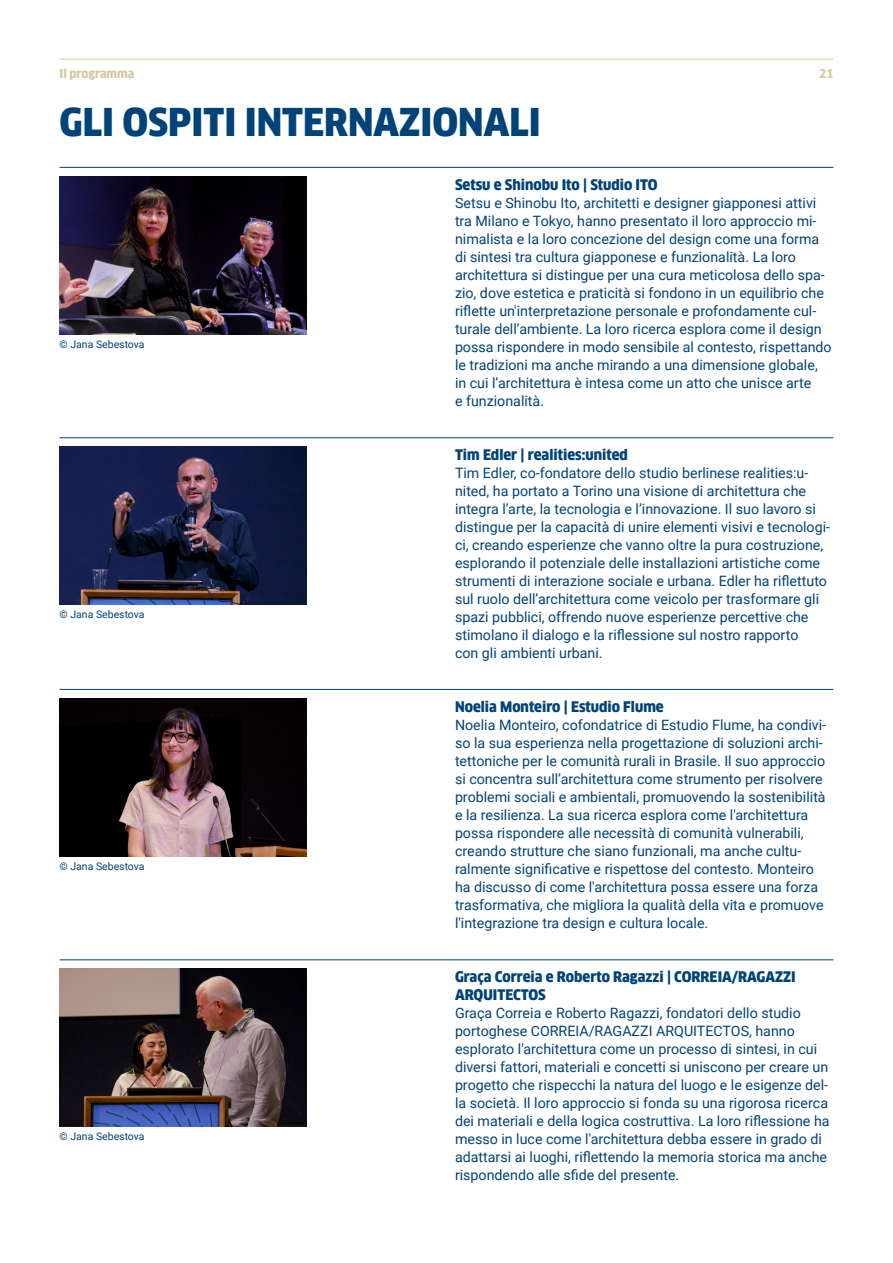
<style>
.page{position:relative;width:893px;height:1263px;background:#fff}
.page>*{position:absolute;margin:0;border:0;box-sizing:border-box;transform-origin:0 0}
.t1{font:900 37.5px "Clan Offc Narr";color:#004379}
.t2{font:14.25px/18px "Roboto";color:#004379}
.t3{font:900 14.25px/18px "Clan Offc Narr";color:#004379}
.t4{font:900 12px "Clan Offc Narr";color:#d7caa5}
.t5{font:10.5px "Roboto";color:#004379}
</style>
<div class="page">
<hr style="left:60px;top:59px;width:773px;height:1px;background:#d7caa5">
<img style="left:60px;top:177px;width:246px;height:157px">
<img style="left:60px;top:699px;width:246px;height:157px">
<img style="left:60px;top:969px;width:246px;height:157px">
<img style="left:60px;top:447px;width:246px;height:157px">
<hr style="left:60px;top:437px;width:773px;height:1px;background:#004379">
<hr style="left:60px;top:167px;width:773px;height:1px;background:#004379">
<hr style="left:60px;top:689px;width:773px;height:1px;background:#004379">
<hr style="left:60px;top:959px;width:773px;height:1px;background:#004379">
<p class="t4" style="left:60px;top:66px;width:76px">Il programma</p>
<p class="t4" style="left:819px;top:66px;width:16px">21</p>
<h1 class="t1" style="left:60px;top:101px;width:483px">GLI OSPITI INTERNAZIONALI</h1>
<p class="t5" style="left:60px;top:336px;width:87px">© Jana Sebestova</p>
<p class="t5" style="left:60px;top:606px;width:87px">© Jana Sebestova</p>
<p class="t5" style="left:60px;top:858px;width:87px">© Jana Sebestova</p>
<p class="t5" style="left:60px;top:1128px;width:87px">© Jana Sebestova</p>
<p class="t3" style="left:455px;top:176px;width:204px">Setsu e Shinobu Ito | Studio ITO</p>
<p class="t2" style="left:455px;top:193px;width:378px">Setsu e Shinobu Ito, architetti e designer giapponesi attivi tra Milano e Tokyo, hanno presentato il loro approccio mi&shy;nimalista e la loro concezione del design come una forma di sintesi tra cultura giapponese e funzionalità. La loro architettura si distingue per una cura meticolosa dello spa&shy;zio, dove estetica e praticità si fondono in un equilibrio che riflette un'interpretazione personale e profondamente cul&shy;turale dell’ambiente. La loro ricerca esplora come il design possa rispondere in modo sensibile al contesto, rispettando le tradizioni ma anche mirando a una dimensione globale, in cui l’architettura è intesa come un atto che unisce arte<br>e funzionalità.</p>
<p class="t3" style="left:455px;top:446px;width:174px">Tim Edler | realities:united</p>
<p class="t2" style="left:455px;top:463px;width:377px">Tim Edler, co-fondatore dello studio berlinese realities:u&shy;nited, ha portato a Torino una visione di architettura che integra l’arte, la tecnologia e l’innovazione. Il suo lavoro si distingue per la capacità di unire elementi visivi e tecnologi&shy;ci, creando esperienze che vanno oltre la pura costruzione, esplorando il potenziale delle installazioni artistiche come strumenti di interazione sociale e urbana. Edler ha riflettuto sul ruolo dell’architettura come veicolo per trasformare gli spazi pubblici, offrendo nuove esperienze percettive che stimolano il dialogo e la riflessione sul nostro rapporto<br>con gli ambienti urbani.</p>
<p class="t3" style="left:455px;top:698px;width:210px">Noelia Monteiro | Estudio Flume</p>
<p class="t2" style="left:455px;top:715px;width:373px">Noelia Monteiro, cofondatrice di Estudio Flume, ha condivi&shy;so la sua esperienza nella progettazione di soluzioni archi&shy;tettoniche per le comunità rurali in Brasile. Il suo approccio si concentra sull’architettura come strumento per risolvere problemi sociali e ambientali, promuovendo la sostenibilità e la resilienza. La sua ricerca esplora come l'architettura possa rispondere alle necessità di comunità vulnerabili, creando strutture che siano funzionali, ma anche cultu&shy;ralmente significative e rispettose del contesto. Monteiro ha discusso di come l'architettura possa essere una forza trasformativa, che migliora la qualità della vita e promuove l'integrazione tra design e cultura locale.</p>
<p class="t3" style="left:455px;top:968px;width:342px">Graça Correia e Roberto Ragazzi | CORREIA/RAGAZZI<br>ARQUITECTOS</p>
<p class="t2" style="left:455px;top:1003px;width:376px">Graça Correia e Roberto Ragazzi, fondatori dello studio portoghese CORREIA/RAGAZZI ARQUITECTOS, hanno esplorato l'architettura come un processo di sintesi, in cui diversi fattori, materiali e concetti si uniscono per creare un progetto che rispecchi la natura del luogo e le esigenze del&shy;la società. Il loro approccio si fonda su una rigorosa ricerca dei materiali e della logica costruttiva. La loro riflessione ha messo in luce come l'architettura debba essere in grado di adattarsi ai luoghi, riflettendo la memoria storica ma anche rispondendo alle sfide del presente.</p>
</div>
